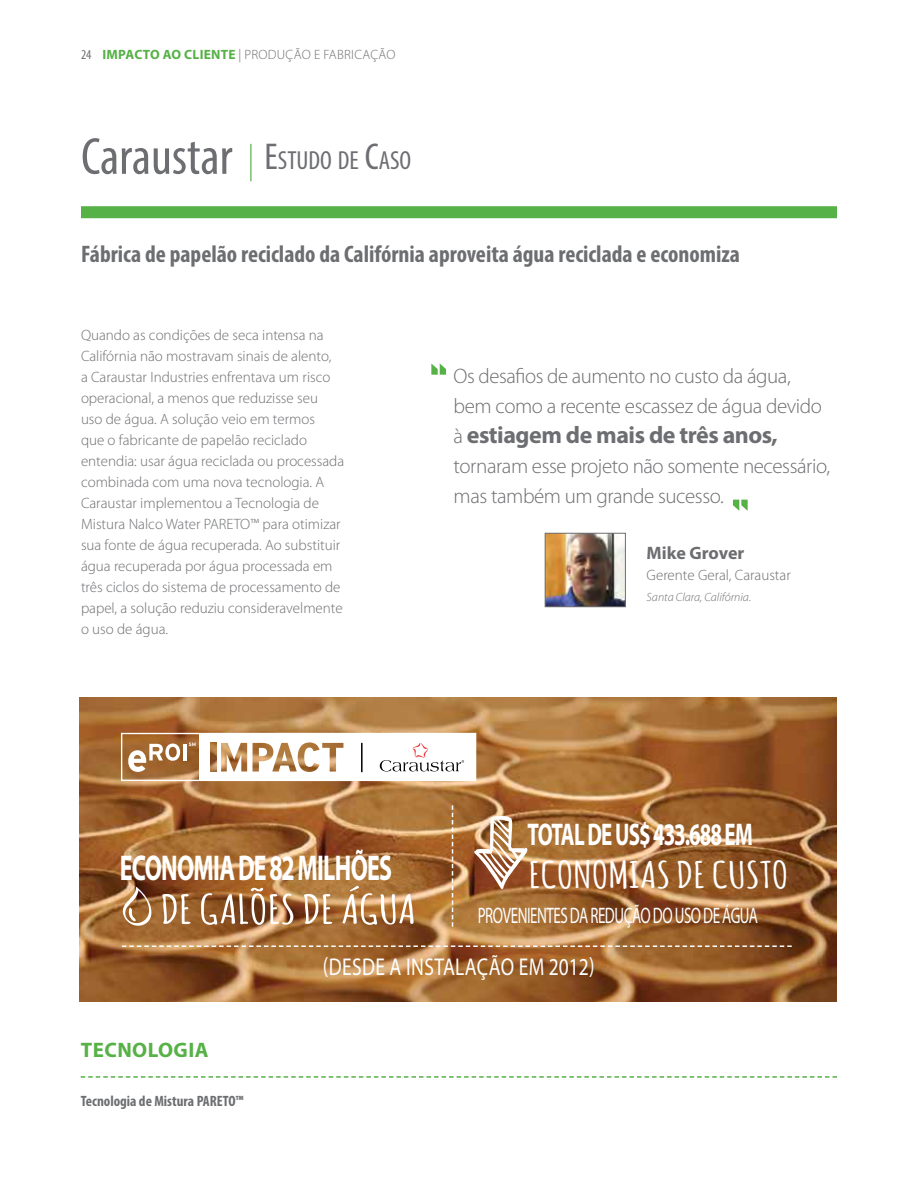
<style>
.page{position:relative;width:918px;height:1188px;background:#fff}
.page>*{position:absolute;margin:0;border:0;box-sizing:border-box;transform-origin:0 0}
.t1{font:700 39.3px "Amatic";letter-spacing:.025em;color:#fff;scale:1.33 1}
.t2{font:700 36px "Myriad Pro";letter-spacing:-.03em;color:#fff;scale:.67 1}
.t3{font:700 36px "Amatic";letter-spacing:.025em;color:#fff;scale:1.33 1}
.t4{font:700 31.5px "Myriad Pro";letter-spacing:-.05em;color:#fff;scale:.67 1}
.t5{font:condensed 26.25px "Myriad Pro";color:#6d6e71}
.t6{font:24.3px "Myriad Pro";letter-spacing:.02em;color:#fff;scale:.8 1}
.t7{font:700 condensed 24px "Myriad Pro";color:#6d6e71}
.t8{font:700 24px "Myriad Pro";letter-spacing:-.02em;color:#6d6e71}
.t9{font:22.5px "Myriad Pro";letter-spacing:-.03em;color:#fff;scale:.67 1}
.t10{font:300 21px/30px "Myriad Pro";letter-spacing:-.02em;color:#6d6e71}
.t11{font:700 21px "Myriad Pro";letter-spacing:.02em;color:#56b146}
.t12{font:700 18px "Myriad Pro";letter-spacing:-.005em;color:#6d6e71}
.t13{font:300 15px/21px "Myriad Pro";color:#6d6e71}
.t14{font:700 condensed 15px "Myriad Pro";color:#6d6e71}
.t15{font:300 13.5px "Myriad Pro";letter-spacing:.02em;color:#6d6e71}
.t16{font:italic 300 12px "Myriad Pro";color:#6d6e71}
.s1{font-weight:400;font-stretch:condensed}
.s2{font-weight:700;color:#56b146}
.s3{font-size:52.5px}
.s4{font-size:37.5px;color:#56b146}
.s5{font-size:37.5px}
.s6{font-weight:300;font-size:21px}
</style>
<div class="page">
<div style="left:81px;top:206px;width:756px;height:12px;background:#56b146"></div>
<svg style="left:81px;top:1076px;width:756px;height:2px"></svg>
<svg style="left:431px;top:363px;width:15px;height:12px"></svg>
<svg style="left:733px;top:500px;width:15px;height:11px"></svg>
<img style="left:547px;top:535px;width:77px;height:70px">
<div style="left:545px;top:533px;width:81px;height:74px;border:1px solid #6d6e71"></div>
<img style="left:80px;top:698px;width:757px;height:304px">
<svg style="left:474px;top:816px;width:54px;height:74px"></svg>
<svg style="left:452px;top:805px;width:1px;height:122px"></svg>
<svg style="left:123px;top:887px;width:30px;height:41px"></svg>
<div style="left:121px;top:733px;width:355px;height:48px;border:1px solid #fff"></div>
<svg style="left:128px;top:744px;width:52px;height:28px"></svg>
<hr style="left:184px;top:744px;width:3px;height:16px;background:#fff">
<svg style="left:189px;top:742px;width:7px;height:4px"></svg>
<div style="left:199px;top:734px;width:277px;height:47px;background:#fff"></div>
<img style="left:210px;top:743px;width:7px;height:29px">
<img style="left:221px;top:743px;width:26px;height:29px">
<img style="left:253px;top:742px;width:67px;height:30px">
<img style="left:322px;top:743px;width:21px;height:29px">
<svg style="left:380px;top:743px;width:84px;height:29px"></svg>
<hr style="left:361px;top:743px;width:2px;height:29px;background:#000">
<svg style="left:122px;top:945px;width:670px;height:2px"></svg>
<p class="t15" style="left:81px;top:47px;width:316px"><span class="s1">24</span> <span class="s2">IMPACTO AO CLIENTE</span> | PRODUÇÃO E FABRICAÇÃO</p>
<h3 class="t5" style="left:81px;top:145px;width:332px"><span class="s3">Caraustar</span> <span class="s4">|</span> <span class="s5">E</span>STUDO DE <span class="s5">C</span>ASO</h3>
<h3 class="t7" style="left:81px;top:239px;width:661px">Fábrica de papelão reciclado da Califórnia aproveita água reciclada e economiza</h3>
<p class="t13" style="left:81px;top:325px;width:265px">Quando as condições de seca intensa na Califórnia não mostravam sinais de alento,<br>a Caraustar Industries enfrentava um risco operacional, a menos que reduzisse seu<br>uso de água. A solução veio em termos<br>que o fabricante de papelão reciclado entendia: usar água reciclada ou processada combinada com uma nova tecnologia. A Caraustar implementou a Tecnologia de Mistura Nalco Water PARETO™ para otimizar sua fonte de água recuperada. Ao substituir água recuperada por água processada em três ciclos do sistema de processamento de papel, a solução reduziu consideravelmente o uso de água.</p>
<h3 class="t10" style="left:454px;top:362px;width:370px">Os desafios de aumento no custo da água, bem como a recente escassez de água devido</h3>
<h3 class="t8" style="left:454px;top:420px;width:326px"><span class="s6">à</span> estiagem de mais de três anos,</h3>
<h3 class="t10" style="left:454px;top:452px;width:378px">tornaram esse projeto não somente necessário, mas também um grande sucesso.</h3>
<p class="t12" style="left:647px;top:541px;width:99px">Mike Grover</p>
<p class="t13" style="left:647px;top:565px;width:146px">Gerente Geral, Caraustar</p>
<p class="t16" style="left:647px;top:591px;width:106px">Santa Clara, Califórnia.</p>
<h2 class="t2" style="left:120px;top:845px;width:408px">ECONOMIA DE 82 MILHÕES</h2>
<h1 class="t1" style="left:161px;top:881px;width:192px">DE GALÕES DE ÁGUA</h1>
<h3 class="t4" style="left:527px;top:814px;width:338px">TOTAL DE US$ 433.688 EM</h3>
<h2 class="t3" style="left:529px;top:849px;width:196px">ECONOMIAS DE CUSTO</h2>
<h3 class="t9" style="left:478px;top:902px;width:420px">PROVENIENTES DA REDUÇÃO DO USO DE ÁGUA</h3>
<h3 class="t11" style="left:81px;top:1037px;width:129px">TECNOLOGIA</h3>
<p class="t14" style="left:81px;top:1091px;width:165px">Tecnologia de Mistura PARETO™</p>
<h3 class="t6" style="left:323px;top:952px;width:341px">(DESDE A INSTALAÇÃO EM 2012)</h3>
</div>
